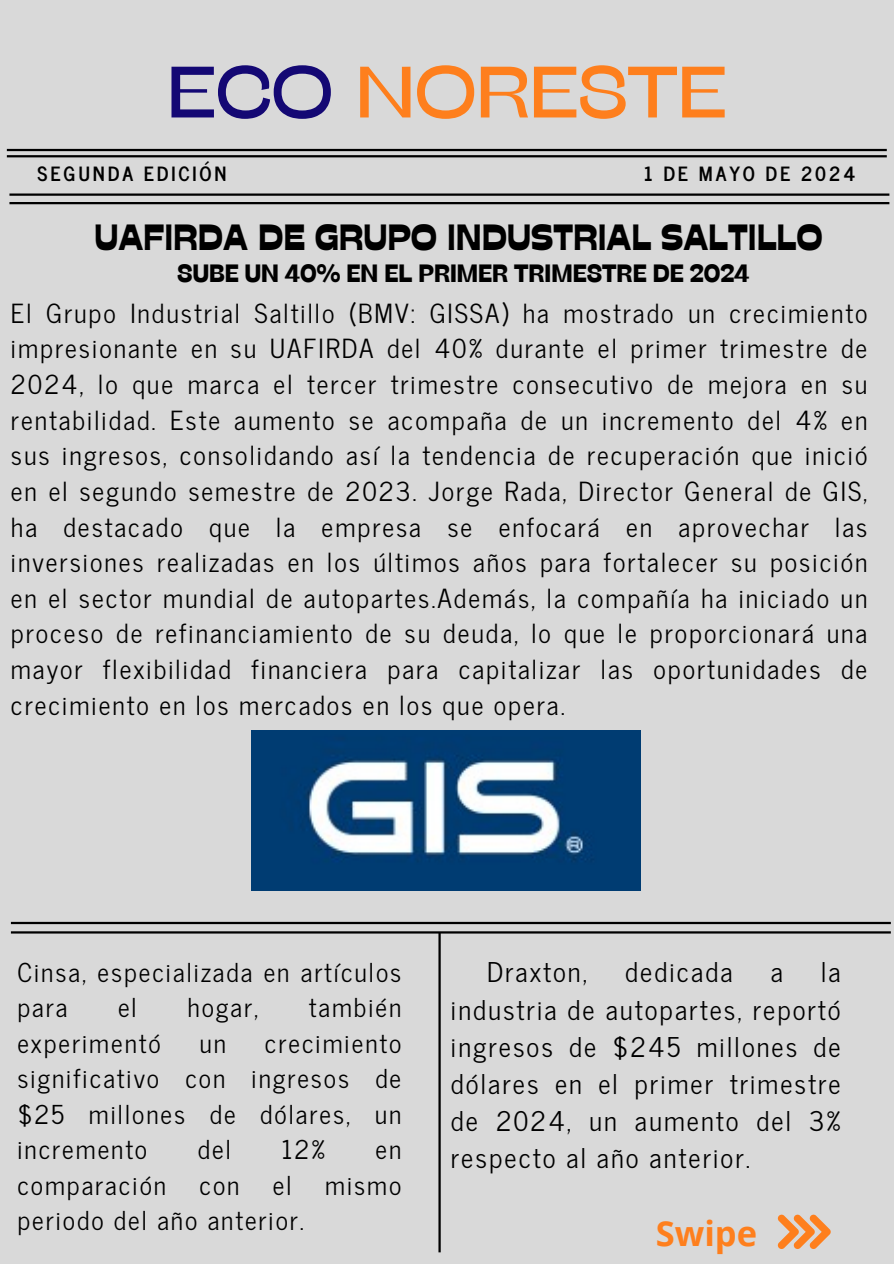
<style>
.page{position:relative;width:894px;height:1264px;background:#fff}
.page>*{position:absolute;margin:0;border:0;box-sizing:border-box;transform-origin:0 0}
.t1{font:72.6px "Stinger Wide";color:#fe7f1d}
.t2{font:36.45px "Stadio Now Novarese";color:#000}
.t3{font:700 34.5px "Open Sans";color:#fe7f1d}
.t4{font:27px/37.2px "News Cycle";letter-spacing:.075em;color:#000;text-align:justify}
.t5{font:26.1px/35.5px "News Cycle";letter-spacing:.075em;color:#000;text-align:justify}
.t6{font:25.8px/35.5px "News Cycle";letter-spacing:.075em;color:#000}
.t7{font:700 25.05px "Stinger";color:#000}
.t8{font:700 19.5px "News Cycle";letter-spacing:.145em;color:#000}
.s1{color:#140874}
</style>
<div class="page">
<div style="left:0;top:0;width:893px;height:1263px;background:#d9d9d9"></div>
<hr style="left:7px;top:149px;width:879px;height:2px;background:#000">
<hr style="left:7px;top:155px;width:879px;height:2px;background:#000">
<hr style="left:9px;top:193px;width:880px;height:3px;background:#000">
<hr style="left:9px;top:202px;width:880px;height:2px;background:#000">
<hr style="left:438px;top:932px;width:2px;height:320px;background:#000">
<hr style="left:11px;top:921px;width:879px;height:3px;background:#000">
<hr style="left:11px;top:931px;width:879px;height:2px;background:#000">
<svg style="left:777px;top:1214px;width:53px;height:34px"></svg>
<img style="left:251px;top:730px;width:389px;height:160px">
<h1 class="t1" style="left:167px;top:47px;width:561px"><span class="s1">ECO</span> NORESTE</h1>
<p class="t8" style="left:38px;top:157px;width:191px">SEGUNDA EDICIÓN</p>
<p class="t8" style="left:644px;top:157px;width:213px">1 DE MAYO DE 2024</p>
<h4 class="t2" style="left:94px;top:215px;width:729px">UAFIRDA DE GRUPO INDUSTRIAL SALTILLO</h4>
<h5 class="t7" style="left:177px;top:257px;width:574px">SUBE UN 40% EN EL PRIMER TRIMESTRE DE 2024</h5>
<p class="t5" style="left:11px;top:294px;width:857px">El Grupo Industrial Saltillo (BMV: GISSA) ha mostrado un crecimiento impresionante en su UAFIRDA del 40% durante el primer trimestre de 2024, lo que marca el tercer trimestre consecutivo de mejora en su rentabilidad. Este aumento se acompaña de un incremento del 4% en sus ingresos, consolidando así la tendencia de recuperación que inició en el segundo semestre de 2023. Jorge Rada, Director General de GIS, ha destacado que la empresa se enfocará en aprovechar las inversiones realizadas en los últimos años para fortalecer su posición en el sector mundial de autopartes.Además, la compañía ha iniciado un proceso de refinanciamiento de su deuda, lo que le proporcionará una mayor flexibilidad financiera para capitalizar las oportunidades de crecimiento en los mercados en los que opera.</p>
<h5 class="t6" style="left:17px;top:952px;width:385px">Cinsa, especializada en artículos para</h5>
<h5 class="t6" style="left:118px;top:988px;width:20px">el</h5>
<h5 class="t6" style="left:187px;top:988px;width:72px">hogar,</h5>
<h5 class="t6" style="left:309px;top:988px;width:94px">también</h5>
<h5 class="t6" style="left:17px;top:1023px;width:145px">experimentó</h5>
<h5 class="t6" style="left:199px;top:1023px;width:28px">un</h5>
<h5 class="t6" style="left:17px;top:1023px;width:385px;text-align:justify;text-indent:247px">crecimiento significativo con ingresos de $25 millones de dólares, un incremento</h5>
<h5 class="t6" style="left:198px;top:1130px;width:35px">del</h5>
<h5 class="t6" style="left:281px;top:1130px;width:45px">12%</h5>
<h5 class="t6" style="left:375px;top:1130px;width:27px">en</h5>
<h5 class="t6" style="left:17px;top:1165px;width:150px">comparación</h5>
<h5 class="t6" style="left:199px;top:1165px;width:41px">con</h5>
<h5 class="t6" style="left:273px;top:1165px;width:20px">el</h5>
<h5 class="t6" style="left:325px;top:1165px;width:77px">mismo</h5>
<h5 class="t6" style="left:17px;top:1201px;width:288px">periodo del año anterior.</h5>
<h5 class="t4" style="left:451px;top:952px;width:391px;text-indent:370px">la industria de autopartes, reportó ingresos de $245 millones de dólares en el primer trimestre de 2024, un aumento del 3% respecto al año anterior.</h5>
<h5 class="t4" style="left:487px;top:952px;width:102px">Draxton,</h5>
<h5 class="t4" style="left:625px;top:952px;width:109px">dedicada</h5>
<h5 class="t4" style="left:770px;top:952px;width:14px">a</h5>
<h2 class="t3" style="left:655px;top:1208px;width:103px">Swipe</h2>
</div>
